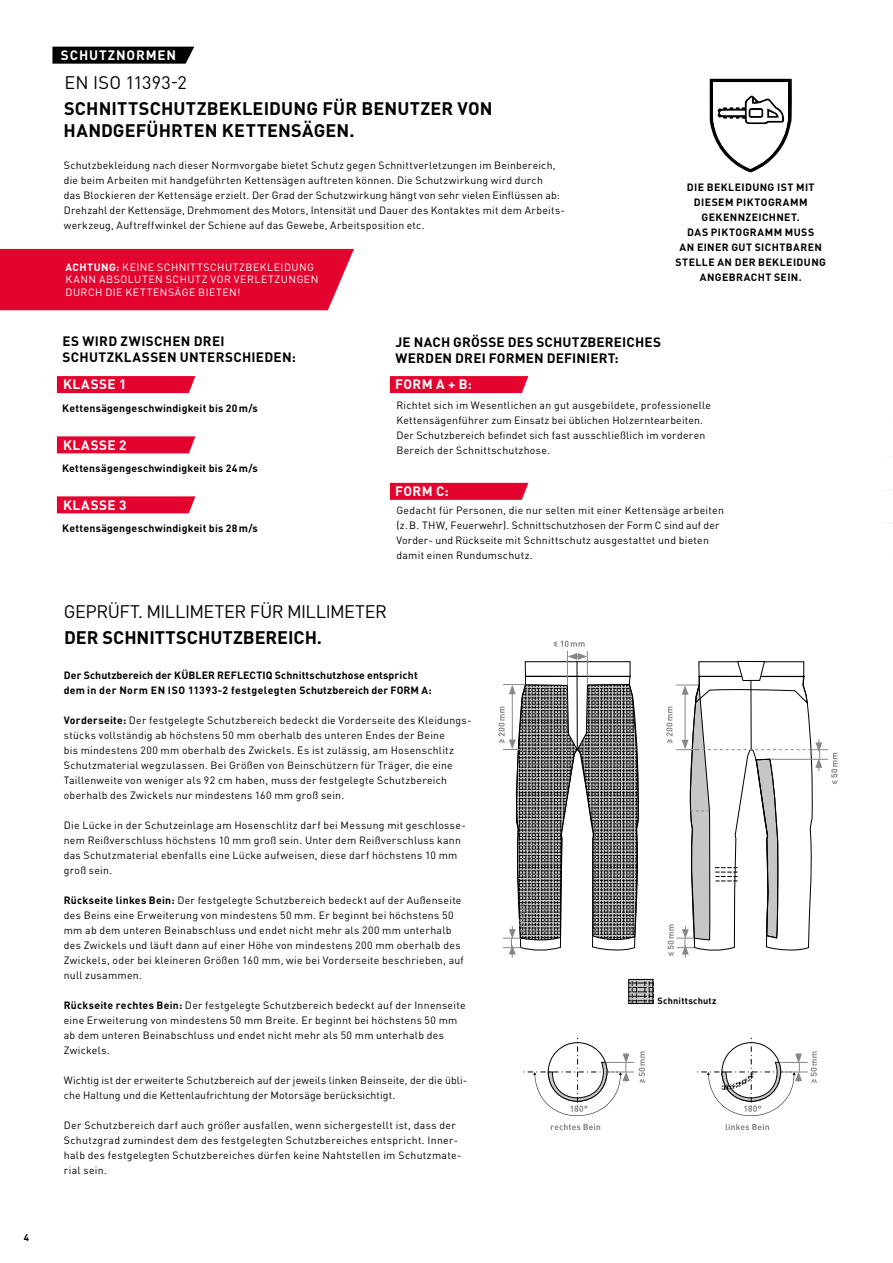
<style>
.page{position:relative;width:893px;height:1263px;background:#fff}
.page>*{position:absolute;margin:0;border:0;box-sizing:border-box;transform-origin:0 0}
.t1{font:700 18px/21.6px "DIN Pro";letter-spacing:.01em;color:#000}
.t2{font:18px "DIN Pro";letter-spacing:-.025em;color:#000}
.t3{font:18px "DIN Pro";letter-spacing:.005em;color:#000}
.t4{font:700 13.5px/16.2px "DIN Pro";letter-spacing:.02em;color:#000}
.t5{font:700 13.5px "DIN Pro";letter-spacing:.06em;color:#fff}
.t6{font:10.5px/15px "DIN Pro";letter-spacing:.025em;color:#000}
.t7{font:700 10.5px/15px "DIN Pro";letter-spacing:.03em;color:#000;text-align:center}
.t8{font:10.5px/12.6px "DIN Pro";letter-spacing:.045em;color:#fff}
.t9{font:700 9.75px "DIN Pro";color:#000}
.t10{font:700 9px "DIN Pro";letter-spacing:.03em;color:#000}
.s1{font-weight:700}
</style>
<div class="page">
<svg style="left:630px;top:981px;width:21px;height:21px"></svg>
<div style="left:628px;top:979px;width:25px;height:25px;border:1px solid #000"></div>
<hr style="left:567px;top:651px;width:1px;height:34px;background:#878787">
<hr style="left:587px;top:651px;width:1px;height:34px;background:#878787">
<svg style="left:498px;top:653px;width:141px;height:305px"></svg>
<svg style="left:554px;top:641px;width:31px;height:6px"></svg>
<svg style="left:666px;top:661px;width:172px;height:297px"></svg>
<svg style="left:524px;top:1038px;width:121px;height:78px"></svg>
<svg style="left:697px;top:1038px;width:120px;height:78px"></svg>
<svg style="left:551px;top:1124px;width:49px;height:6px"></svg>
<svg style="left:726px;top:1124px;width:43px;height:6px"></svg>
<div style="left:0;top:249px;width:354px;height:61px;background:#e4032e"></div>
<svg style="left:52px;top:47px;width:142px;height:17px;background:#0d0d0d"></svg>
<svg style="left:57px;top:376px;width:138px;height:17px;background:#e40933"></svg>
<svg style="left:57px;top:436px;width:138px;height:17px;background:#e50d36"></svg>
<svg style="left:57px;top:496px;width:138px;height:17px;background:#e50d36"></svg>
<svg style="left:390px;top:376px;width:138px;height:17px;background:#e40933"></svg>
<svg style="left:390px;top:483px;width:138px;height:17px;background:#e40a34"></svg>
<svg style="left:710px;top:79px;width:82px;height:93px"></svg>
<p class="t9" style="left:24px;top:1230px;width:7px">4</p>
<p class="t5" style="left:61px;top:44px;width:117px">SCHUTZNORMEN</p>
<h1 class="t3" style="left:64px;top:69px;width:124px">EN ISO 11393-2</h1>
<h1 class="t1" style="left:64px;top:96px;width:431px">SCHNITTSCHUTZBEKLEIDUNG FÜR BENUTZER VON<br>HANDGEFÜHRTEN KETTENSÄGEN.</h1>
<p class="t6" style="left:64px;top:156px;width:503px">Schutzbekleidung nach dieser Normvorgabe bietet Schutz gegen Schnittverletzungen im Beinbereich, die beim Arbeiten mit handgeführten Kettensägen auftreten können. Die Schutzwirkung wird durch<br>das Blockieren der Kettensäge erzielt. Der Grad der Schutzwirkung hängt von sehr vielen Einflüssen ab:<br>Drehzahl der Kettensäge, Drehmoment des Motors, Intensität und Dauer des Kontaktes mit dem Arbeits&shy;werkzeug, Auftreffwinkel der Schiene auf das Gewebe, Arbeitsposition etc.</p>
<p class="t8" style="left:65px;top:260px;width:254px"><span class="s1">ACHTUNG:</span> KEINE SCHNITTSCHUTZBEKLEIDUNG<br>KANN ABSOLUTEN SCHUTZ VOR VERLETZUNGEN<br>DURCH DIE KETTENSÄGE BIETEN!</p>
<p class="t7" style="left:675px;top:179px;width:152px">DIE BEKLEIDUNG IST MIT<br>DIESEM PIKTOGRAMM<br>GEKENNZEICHNET.<br>DAS PIKTOGRAMM MUSS<br>AN EINER GUT SICHTBAREN<br>STELLE AN DER BEKLEIDUNG<br>ANGEBRACHT SEIN.</p>
<p class="t4" style="left:62px;top:331px;width:235px">ES WIRD ZWISCHEN DREI<br>SCHUTZKLASSEN UNTERSCHIEDEN:</p>
<p class="t5" style="left:63px;top:373px;width:65px">KLASSE 1</p>
<p class="t4" style="left:396px;top:332px;width:267px">JE NACH GRÖSSE DES SCHUTZBEREICHES<br>WERDEN DREI FORMEN DEFINIERT:</p>
<p class="t5" style="left:395px;top:373px;width:78px">FORM A + B:</p>
<p class="t7" style="left:62px;top:399px;width:197px">Kettensägengeschwindigkeit bis 20m/s</p>
<p class="t5" style="left:63px;top:433px;width:65px">KLASSE 2</p>
<p class="t7" style="left:62px;top:459px;width:197px">Kettensägengeschwindigkeit bis 24m/s</p>
<p class="t5" style="left:63px;top:493px;width:65px">KLASSE 3</p>
<p class="t7" style="left:62px;top:519px;width:197px">Kettensägengeschwindigkeit bis 28m/s</p>
<p class="t6" style="left:396px;top:396px;width:316px">Richtet sich im Wesentlichen an gut ausgebildete, professionelle Kettensägenführer zum Einsatz bei üblichen Holzerntearbeiten.<br>Der Schutzbereich befindet sich fast ausschließlich im vorderen Bereich der Schnittschutzhose.</p>
<p class="t5" style="left:395px;top:480px;width:55px">FORM C:</p>
<p class="t6" style="left:396px;top:501px;width:329px">Gedacht für Personen, die nur selten mit einer Kettensäge arbeiten (z.B. THW, Feuerwehr). Schnittschutzhosen der Form C sind auf der Vorder- und Rückseite mit Schnittschutz ausgestattet und bieten damit einen Rundumschutz.</p>
<h1 class="t2" style="left:64px;top:597px;width:325px">GEPRÜFT. MILLIMETER FÜR MILLIMETER</h1>
<h1 class="t1" style="left:64px;top:624px;width:259px">DER SCHNITTSCHUTZBEREICH.</h1>
<p class="t7" style="left:64px;top:666px;width:369px;text-align:left">Der Schutzbereich der KÜBLER REFLECTIQ Schnittschutzhose entspricht dem in der Norm EN ISO 11393-2 festgelegten Schutzbereich der FORM A:</p>
<p class="t6" style="left:64px;top:711px;width:409px"><span class="s1">Vorderseite:</span> Der festgelegte Schutzbereich bedeckt die Vorderseite des Kleidungs&shy;stücks vollständig ab höchstens 50 mm oberhalb des unteren Endes der Beine<br>bis mindestens 200 mm oberhalb des Zwickels. Es ist zulässig, am Hosenschlitz Schutzmaterial wegzulassen. Bei Größen von Beinschützern für Träger, die eine Taillenweite von weniger als 92 cm haben, muss der festgelegte Schutzbereich oberhalb des Zwickels nur mindestens 160 mm groß sein.</p>
<p class="t6" style="left:64px;top:816px;width:404px">Die Lücke in der Schutzeinlage am Hosenschlitz darf bei Messung mit geschlosse&shy;nem Reißverschluss höchstens 10 mm groß sein. Unter dem Reißverschluss kann das Schutzmaterial ebenfalls eine Lücke aufweisen, diese darf höchstens 10 mm groß sein.</p>
<p class="t6" style="left:64px;top:891px;width:402px"><span class="s1">Rückseite linkes Bein:</span> Der festgelegte Schutzbereich bedeckt auf der Außenseite des Beins eine Erweiterung von mindestens 50 mm. Er beginnt bei höchstens 50 mm ab dem unteren Beinabschluss und endet nicht mehr als 200 mm unterhalb des Zwickels und läuft dann auf einer Höhe von mindestens 200 mm oberhalb des Zwickels, oder bei kleineren Größen 160 mm, wie bei Vorderseite beschrieben, auf null zusammen.</p>
<p class="t6" style="left:64px;top:997px;width:403px"><span class="s1">Rückseite rechtes Bein:</span> Der festgelegte Schutzbereich bedeckt auf der Innenseite eine Erweiterung von mindestens 50 mm Breite. Er beginnt bei höchstens 50 mm ab dem unteren Beinabschluss und endet nicht mehr als 50 mm unterhalb des Zwickels.</p>
<p class="t6" style="left:64px;top:1072px;width:405px">Wichtig ist der erweiterte Schutzbereich auf der jeweils linken Beinseite, der die übli&shy;che Haltung und die Kettenlaufrichtung der Motorsäge berücksichtigt.</p>
<p class="t6" style="left:64px;top:1117px;width:399px">Der Schutzbereich darf auch größer ausfallen, wenn sichergestellt ist, dass der Schutzgrad zumindest dem des festgelegten Schutzbereiches entspricht. Inner&shy;halb des festgelegten Schutzbereiches dürfen keine Nahtstellen im Schutzmate&shy;rial sein.</p>
<p class="t10" style="left:658px;top:993px;width:60px">Schnittschutz</p>
</div>
